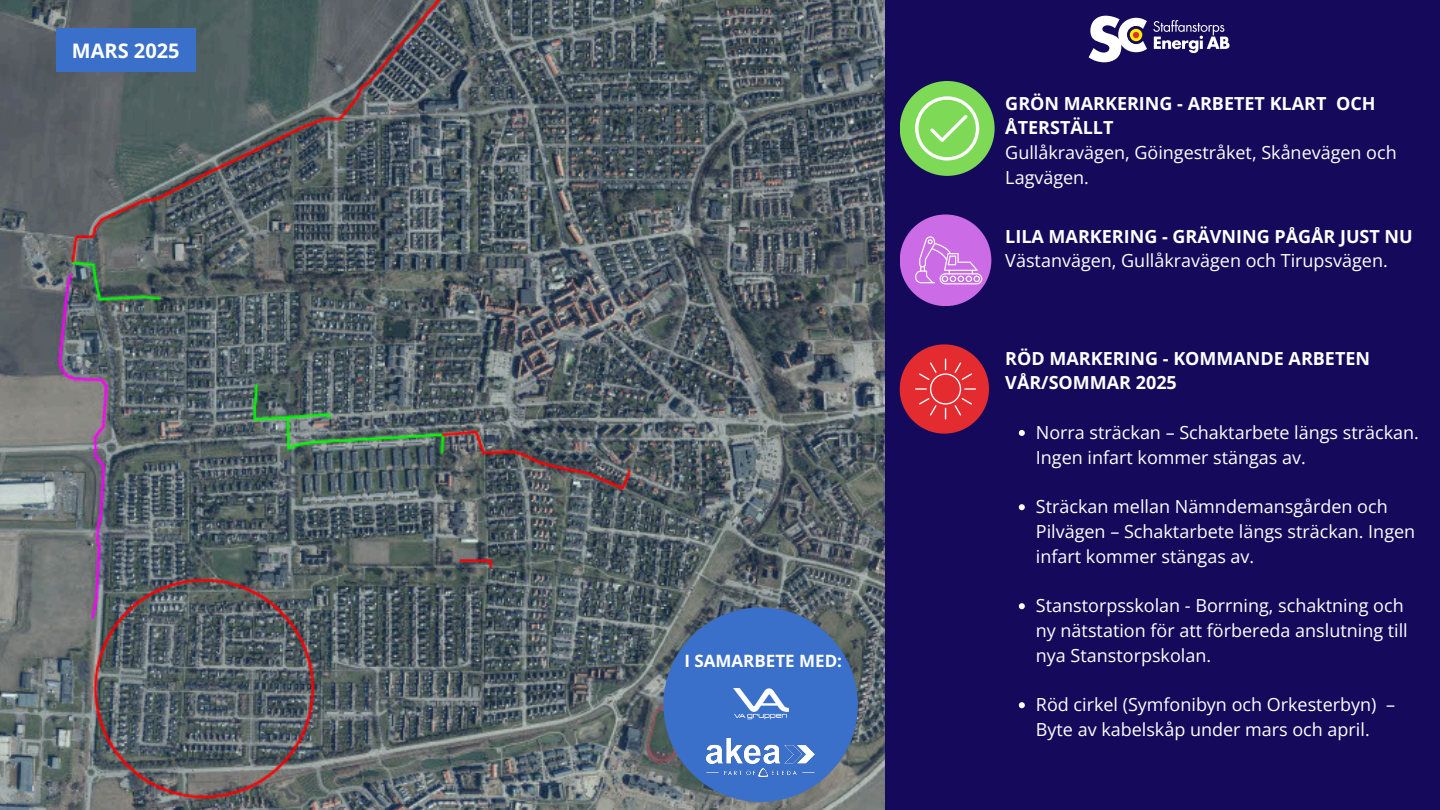
<style>
.page{position:relative;width:1440px;height:810px;background:#fff}
.page>*{position:absolute;margin:0;border:0;box-sizing:border-box;transform-origin:0 0}
.t1{font:700 20px "Open Sans";color:#fff}
.t2{font:18px/24.8px "Open Sans";color:#fff}
.t3{font:700 18px/24.8px "Open Sans";color:#fff}
.t4{font:700 17px "Open Sans";color:#fff}
</style>
<div class="page">
<img style="left:0;top:0;width:885px;height:810px">
<div style="left:56px;top:29px;width:140px;height:43px;background:#3a70ca"></div>
<div style="left:885px;top:0;width:555px;height:810px;background:#15095b"></div>
<svg style="left:1019px;top:430px;width:6px;height:6px"></svg>
<svg style="left:1019px;top:504px;width:6px;height:6px"></svg>
<svg style="left:1019px;top:603px;width:6px;height:6px"></svg>
<svg style="left:1019px;top:702px;width:6px;height:6px"></svg>
<div style="left:900px;top:214px;width:91px;height:92px;background:#cb6ce6;border-radius:50%"></div>
<svg style="left:915px;top:236px;width:67px;height:48px"></svg>
<div style="left:900px;top:344px;width:89px;height:90px;background:#e42b30;border-radius:50%"></div>
<svg style="left:915px;top:358px;width:61px;height:61px"></svg>
<div style="left:900px;top:81px;width:95px;height:95px;background:#7ed957;border-radius:50%"></div>
<svg style="left:915px;top:96px;width:64px;height:65px"></svg>
<div style="left:663px;top:607px;width:195px;height:195px;background:#3a70ca;border-radius:50%"></div>
<img style="left:734px;top:689px;width:54px;height:31px">
<img style="left:707px;top:738px;width:108px;height:39px">
<svg style="left:1089px;top:16px;width:58px;height:46px"></svg>
<svg style="left:1153px;top:20px;width:77px;height:33px"></svg>
<h1 class="t1" style="left:72px;top:37px;width:109px">MARS 2025</h1>
<p class="t4" style="left:684px;top:649px;width:159px">I SAMARBETE MED:</p>
<p class="t3" style="left:1005px;top:90px;width:372px">GRÖN MARKERING - ARBETET KLART OCH<br>ÅTERSTÄLLT</p>
<p class="t2" style="left:1005px;top:140px;width:393px">Gullåkravägen, Göingestråket, Skånevägen och<br>Lagvägen.</p>
<p class="t3" style="left:1005px;top:223px;width:409px">LILA MARKERING - GRÄVNING PÅGÅR JUST NU</p>
<p class="t2" style="left:1005px;top:248px;width:384px">Västanvägen, Gullåkravägen och Tirupsvägen.</p>
<p class="t3" style="left:1005px;top:345px;width:366px">RÖD MARKERING - KOMMANDE ARBETEN<br>VÅR/SOMMAR 2025</p>
<p class="t2" style="left:1036px;top:420px;width:385px">Norra sträckan – Schaktarbete längs sträckan.<br>Ingen infart kommer stängas av.</p>
<h2 class="t2" style="left:1036px;top:494px;width:381px">Sträckan mellan Nämndemansgården och<br>Pilvägen – Schaktarbete längs sträckan. Ingen infart kommer stängas av.</h2>
<p class="t2" style="left:1036px;top:593px;width:373px">Stanstorpsskolan - Borrning, schaktning och ny nätstation för att förbereda anslutning till nya Stanstorpskolan.</p>
<p class="t2" style="left:1036px;top:692px;width:361px">Röd cirkel (Symfonibyn och Orkesterbyn) –<br>Byte av kabelskåp under mars och april.</p>
</div>
